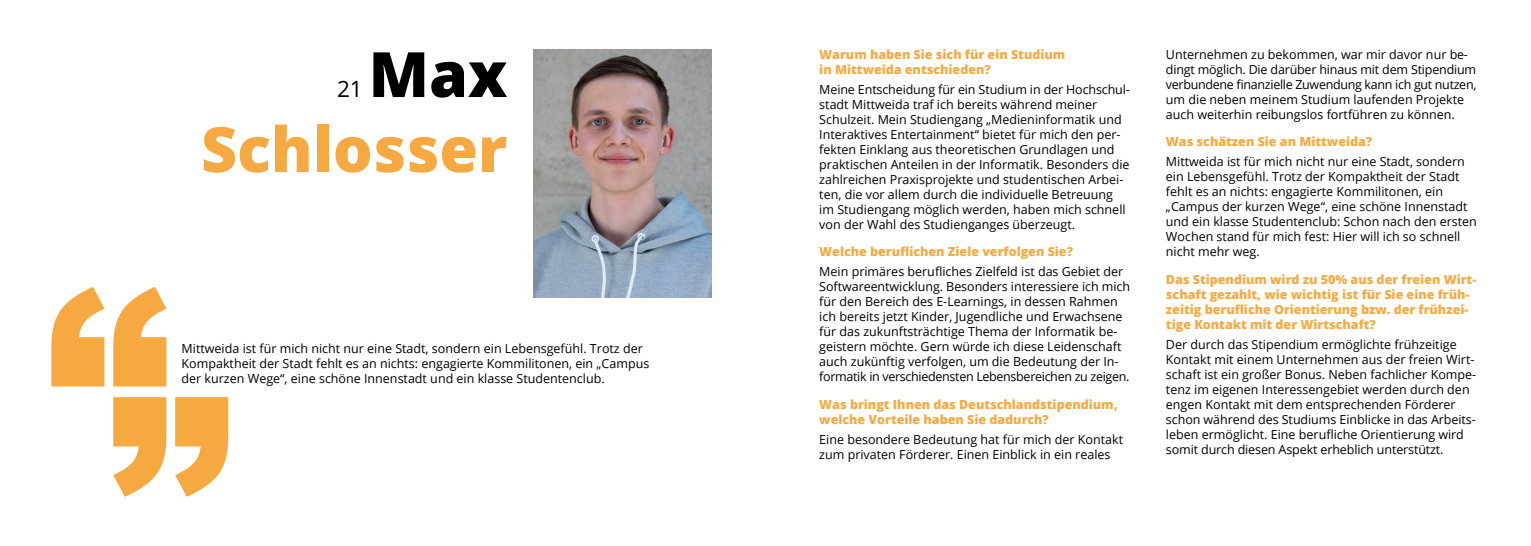
<style>
.page{position:relative;width:1531px;height:546px;background:#fff}
.page>*{position:absolute;margin:0;border:0;box-sizing:border-box;transform-origin:0 0}
.t1{font:800 62.5px "Open Sans";color:#f7a941}
.t2{font:800 62.5px "Open Sans";color:#000}
.t3{font:22.5px "Open Sans";color:#000}
.t4{font:12.5px/15px "Open Sans";color:#000}
.t5{font:800 12.5px/15px "Open Sans";color:#f7a941}
.t6{font:12.5px "Open Sans";letter-spacing:-.025em;color:#000}
</style>
<div class="page">
<svg style="left:51px;top:287px;width:115px;height:99px"></svg>
<svg style="left:113px;top:397px;width:115px;height:100px"></svg>
<img style="left:534px;top:49px;width:177px;height:248px">
<p class="t2" style="left:369px;top:27px;width:140px">Max</p>
<p class="t1" style="left:201px;top:102px;width:308px">Schlosser</p>
<p class="t3" style="left:337px;top:73px;width:27px">21</p>
<p class="t4" style="left:182px;top:340px;width:469px">Mittweida ist für mich nicht nur eine Stadt, sondern ein Lebensgefühl. Trotz der<br>Kompaktheit der Stadt fehlt es an nichts: engagierte Kommilitonen, ein „Campus der kurzen Wege“, eine schöne Innenstadt und ein klasse Studentenclub.</p>
<p class="t5" style="left:819px;top:46px;width:248px">Warum haben Sie sich für ein Studium</p>
<p class="t5" style="left:819px;top:61px;width:173px">in Mittweida entschieden?</p>
<p class="t4" style="left:819px;top:81px;width:312px">Meine Entscheidung für ein Studium in der Hochschul-</p>
<p class="t4" style="left:819px;top:96px;width:312px">stadt Mittweida traf ich bereits während meiner Schulzeit. Mein Studiengang „Medieninformatik und Interaktives Entertainment“ bietet für mich den per&shy;fekten Einklang aus theoretischen Grundlagen und praktischen Anteilen in der Informatik. Besonders die zahlreichen Praxisprojekte und studentischen Arbei&shy;ten, die vor allem durch die individuelle Betreuung im Studiengang möglich werden, haben mich schnell von der Wahl des Studienganges überzeugt.</p>
<p class="t5" style="left:819px;top:244px;width:255px">Welche beruflichen Ziele verfolgen Sie?</p>
<p class="t4" style="left:819px;top:264px;width:312px">Mein primäres berufliches Zielfeld ist das Gebiet der<br>Softwareentwicklung. Besonders interessiere ich mich</p>
<p class="t4" style="left:819px;top:294px;width:305px">für den Bereich des E-Learnings, in dessen Rahmen ich bereits jetzt Kinder, Jugendliche und Erwachsene für das zukunftsträchtige Thema der Informatik be&shy;geistern möchte. Gern würde ich diese Leidenschaft</p>
<p class="t4" style="left:819px;top:354px;width:301px">auch zukünftig verfolgen, um die Bedeutung der In-</p>
<p class="t6" style="left:819px;top:368px;width:312px">formatik in verschiedensten Lebensbereichen zu zeigen.</p>
<p class="t5" style="left:819px;top:396px;width:300px">Was bringt Ihnen das Deutschlandstipendium,</p>
<p class="t5" style="left:819px;top:411px;width:231px">welche Vorteile haben Sie dadurch?</p>
<p class="t4" style="left:819px;top:431px;width:305px">Eine besondere Bedeutung hat für mich der Kontakt zum privaten Förderer. Einen Einblick in ein reales</p>
<p class="t4" style="left:1166px;top:46px;width:312px">Unternehmen zu bekommen, war mir davor nur be&shy;dingt möglich. Die darüber hinaus mit dem Stipendium</p>
<p class="t6" style="left:1166px;top:76px;width:312px">verbundene finanzielle Zuwendung kann ich gut nutzen,</p>
<p class="t4" style="left:1166px;top:91px;width:300px">um die neben meinem Studium laufenden Projekte auch weiterhin reibungslos fortführen zu können.</p>
<p class="t5" style="left:1166px;top:134px;width:208px">Was schätzen Sie an Mittweida?</p>
<p class="t4" style="left:1166px;top:154px;width:312px">Mittweida ist für mich nicht nur eine Stadt, sondern ein Lebensgefühl. Trotz der Kompaktheit der Stadt fehlt es an nichts: engagierte Kommilitonen, ein „Campus der kurzen Wege“, eine schöne Innenstadt und ein klasse Studentenclub: Schon nach den ersten Wochen stand für mich fest: Hier will ich so schnell nicht mehr weg.</p>
<p class="t5" style="left:1166px;top:271px;width:312px">Das Stipendium wird zu 50% aus der freien Wirt&shy;schaft gezahlt, wie wichtig ist für Sie eine früh&shy;zeitig berufliche Orientierung bzw. der frühzei&shy;tige Kontakt mit der Wirtschaft?</p>
<p class="t4" style="left:1166px;top:336px;width:312px">Der durch das Stipendium ermöglichte frühzeitige Kontakt mit einem Unternehmen aus der freien Wirt&shy;schaft ist ein großer Bonus. Neben fachlicher Kompe&shy;tenz im eigenen Interessengebiet werden durch den</p>
<p class="t4" style="left:1166px;top:396px;width:291px">engen Kontakt mit dem entsprechenden Förderer</p>
<p class="t4" style="left:1166px;top:411px;width:311px">schon während des Studiums Einblicke in das Arbeits-</p>
<p class="t4" style="left:1166px;top:426px;width:299px">leben ermöglicht. Eine berufliche Orientierung wird somit durch diesen Aspekt erheblich unterstützt.</p>
</div>
